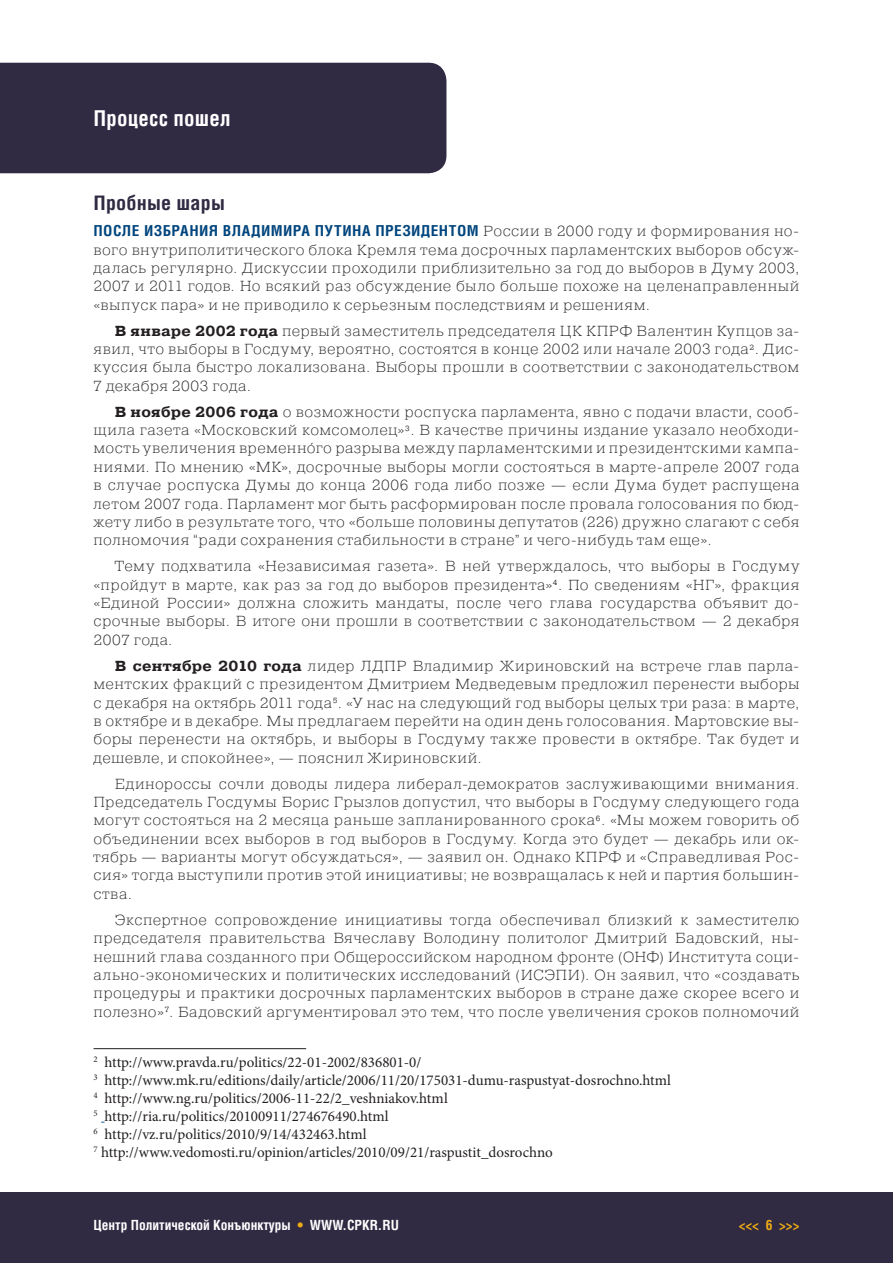
<style>
.page{position:relative;width:893px;height:1263px;background:#fff}
.page>*{position:absolute;margin:0;border:0;box-sizing:border-box;transform-origin:0 0}
.t1{font:700 21px "AG Letterica Condensed C";letter-spacing:.01em;color:#fff}
.t2{font:700 19.2px "AG Letterica Condensed C";letter-spacing:.01em;color:#312a43;scale:1.05 1}
.t3{font:15px/18px "Minion Pro";color:#231f20}
.t4{font:200 14.55px/18.3px "Pragmatica Slab";letter-spacing:.035em;color:#231f20;text-align:justify;scale:1.05 1}
.t5{font:700 14.55px "AG Letterica Condensed C";letter-spacing:.03em;color:#00457d;scale:1.05 1}
.t6{font:700 13.5px "AG Letterica Condensed C";color:#fff}
.t7{font:700 13.5px "AG Letterica Condensed C";color:#edab14}
.s1{font-family:"Pragmatica Slab";font-weight:200;color:#231f20}
.s2{font-weight:700}
.s3{color:#edab14}
</style>
<div class="page">
<div style="left:0;top:1193px;width:893px;height:70px;background:#312a43"></div>
<hr style="left:94px;top:1048px;width:212px;height:1px;background:#231f20">
<div style="left:0;top:63px;width:446px;height:110px;background:#312a43"></div>
<h1 class="t1" style="left:94px;top:106px;width:139px">Процесс пошел</h1>
<h2 class="t2" style="left:94px;top:192px;width:127px">Пробные шары</h2>
<p class="t5" style="left:94px;top:222px;width:674px">ПОСЛЕ ИЗБРАНИЯ ВЛАДИМИРА ПУТИНА ПРЕЗИДЕНТОМ <span class="s1">России в 2000 году и формирования но-</span></p>
<p class="t4" style="left:94px;top:240px;width:674px">вого внутриполитического блока Кремля тема досрочных парламентских выборов обсуж&shy;далась регулярно. Дискуссии проходили приблизительно за год до выборов в Думу 2003, 2007 и 2011 годов. Но всякий раз обсуждение было больше похоже на целенаправленный «выпуск пара» и не приводило к серьезным последствиям и решениям.</p>
<p class="t4" style="left:94px;top:321px;width:674px;text-indent:21px"><span class="s2">В январе 2002 года</span> первый заместитель председателя ЦК КПРФ Валентин Купцов за&shy;явил, что выборы в Госдуму, вероятно, состоятся в конце 2002 или начале 2003 года<sup>2</sup>. Дис&shy;куссия была быстро локализована. Выборы прошли в соответствии с законодательством 7 декабря 2003 года.</p>
<p class="t4" style="left:94px;top:403px;width:674px;text-indent:21px"><span class="s2">В ноябре 2006 года</span> о возможности роспуска парламента, явно с подачи власти, сооб&shy;щила газета «Московский комсомолец»<sup>3</sup>. В качестве причины издание указало необходи&shy;мость увеличения временнóго разрыва между парламентскими и президентскими кампа&shy;ниями. По мнению «МК», досрочные выборы могли состояться в марте-апреле 2007 года в случае роспуска Думы до конца 2006 года либо позже — если Дума будет распущена летом 2007 года. Парламент мог быть расформирован после провала голосования по бюд&shy;жету либо в результате того, что «больше половины депутатов (226) дружно слагают с себя полномочия “ради сохранения стабильности в стране” и чего-нибудь там еще».</p>
<p class="t4" style="left:94px;top:557px;width:674px;text-indent:21px">Тему подхватила «Независимая газета». В ней утверждалось, что выборы в Госдуму «пройдут в марте, как раз за год до выборов президента»<sup>4</sup>. По сведениям «НГ», фракция «Единой России» должна сложить мандаты, после чего глава государства объявит до&shy;срочные выборы. В итоге они прошли в соответствии с законодательством — 2 декабря 2007 года.</p>
<p class="t4" style="left:94px;top:657px;width:674px;text-indent:21px"><span class="s2">В сентябре 2010 года</span> лидер ЛДПР Владимир Жириновский на встрече глав парла&shy;ментских фракций с президентом Дмитрием Медведевым предложил перенести выборы с декабря на октябрь 2011 года<sup>5</sup>. «У нас на следующий год выборы целых три раза: в марте, в октябре и в декабре. Мы предлагаем перейти на один день голосования. Мартовские вы&shy;боры перенести на октябрь, и выборы в Госдуму также провести в октябре. Так будет и дешевле, и спокойнее», — пояснил Жириновский.</p>
<p class="t4" style="left:94px;top:774px;width:674px;text-indent:21px">Единороссы сочли доводы лидера либерал-демократов заслуживающими внимания.<br>Председатель Госдумы Борис Грызлов допустил, что выборы в Госдуму следующего года могут состояться на 2 месяца раньше запланированного срока<sup>6</sup>. «Мы можем говорить об объединении всех выборов в год выборов в Госдуму. Когда это будет — декабрь или ок&shy;тябрь — варианты могут обсуждаться», — заявил он. Однако КПРФ и «Справедливая Рос&shy;сия» тогда выступили против этой инициативы; не возвращалась к ней и партия большин&shy;ства.</p>
<p class="t4" style="left:94px;top:911px;width:674px;text-indent:21px">Экспертное сопровождение инициативы тогда обеспечивал близкий к заместителю председателя правительства Вячеславу Володину политолог Дмитрий Бадовский, ны&shy;нешний глава созданного при Общероссийском народном фронте (ОНФ) Института соци&shy;ально-экономических и политических исследований (ИСЭПИ). Он заявил, что «создавать процедуры и практики досрочных парламентских выборов в стране даже скорее всего и полезно»<sup>7</sup>. Бадовский аргументировал это тем, что после увеличения сроков полномочий</p>
<p class="t3" style="left:94px;top:1053px;width:579px"><sup>2</sup> http://www.pravda.ru/politics/22-01-2002/836801-0/<br><sup>3</sup> http://www.mk.ru/editions/daily/article/2006/11/20/175031-dumu-raspustyat-dosrochno.html <sup>4</sup> http://www.ng.ru/politics/2006-11-22/2_veshniakov.html<br><sup>5</sup> http://ria.ru/politics/20100911/274676490.html<br><sup>6</sup> http://vz.ru/politics/2010/9/14/432463.html<br><sup>7</sup> http://www.vedomosti.ru/opinion/articles/2010/09/21/raspustit_dosrochno</p>
<p class="t6" style="left:94px;top:1217px;width:307px">Центр Политической Конъюнктуры <span class="s3">•</span> WWW.CPKR.RU</p>
<p class="t7" style="left:739px;top:1217px;width:62px">&lt;&lt;&lt; 6 &gt;&gt;&gt;</p>
</div>
